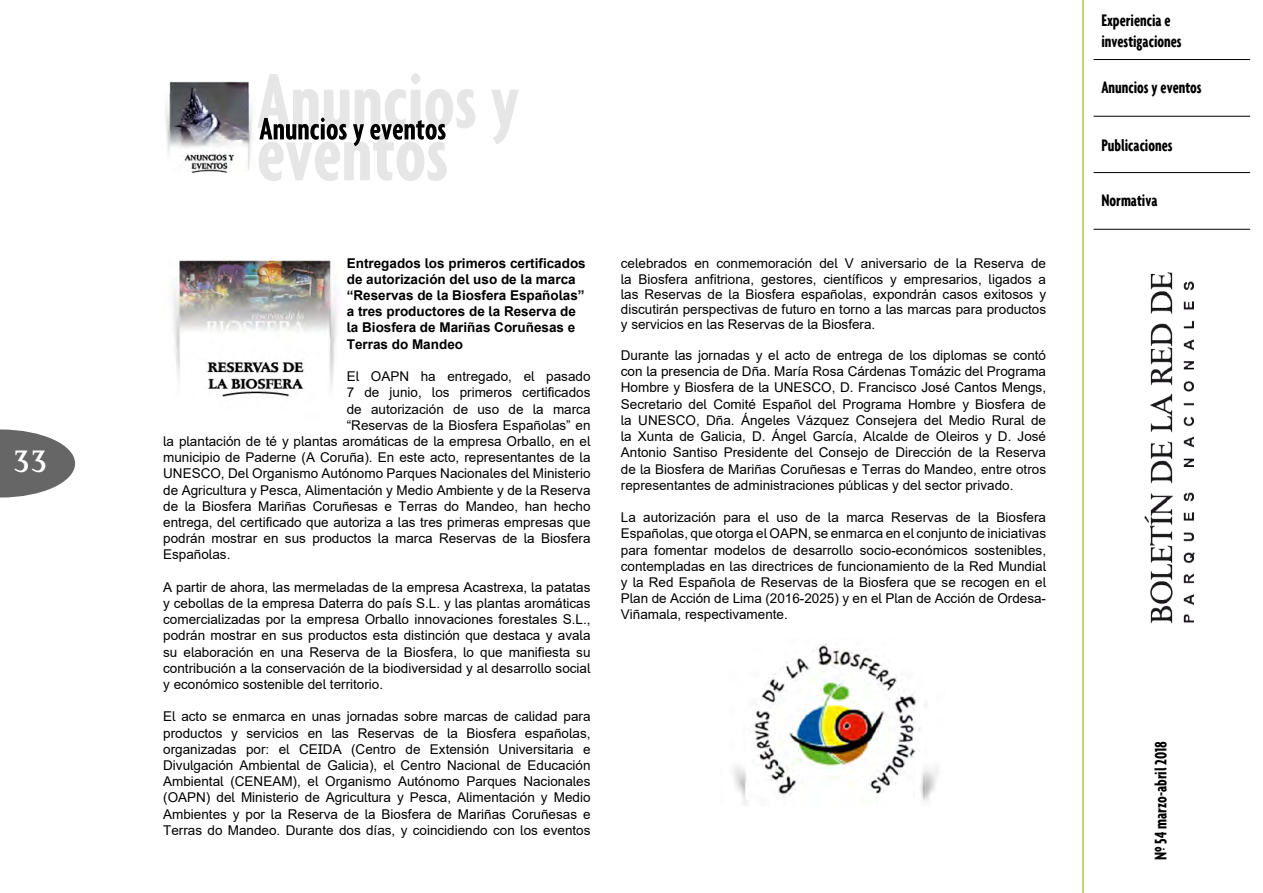
<style>
.page{position:relative;width:1263px;height:893px;background:#fff}
.page>*{position:absolute;margin:0;border:0;box-sizing:border-box;transform-origin:0 0}
.t1{font:30px "Palermo";color:#fff}
.t2{font:700 extra-condensed 18px/21.6px "Agenda";color:#000}
.t3{font:13.5px/16.2px "Arial";color:#000;text-align:justify}
.t4{font:700 13.5px/16.2px "Arial";color:#000}
</style>
<div class="page">
<svg style="left:0;top:429px;width:75px;height:68px"></svg>
<img style="left:1126px;top:115px;width:83px;height:509px">
<hr style="left:1082px;top:0;width:2px;height:893px;background:#b3c935">
<hr style="left:1093px;top:59px;width:157px;height:1px;background:#000">
<hr style="left:1093px;top:172px;width:157px;height:1px;background:#000">
<hr style="left:1093px;top:116px;width:157px;height:1px;background:#000">
<hr style="left:1093px;top:229px;width:157px;height:1px;background:#000">
<img style="left:171px;top:260px;width:166px;height:137px">
<svg style="left:257px;top:73px;width:262px;height:108px"></svg>
<img style="left:165px;top:81px;width:88px;height:92px">
<img style="left:733px;top:643px;width:205px;height:162px">
<h1 class="t1" style="left:13px;top:444px;width:36px">33</h1>
<p class="t4" style="left:347px;top:255px;width:240px">Entregados los primeros certificados de autorización del uso de la marca “Reservas de la Biosfera Españolas” a tres productores de la Reserva de la Biosfera de Mariñas Coruñesas e<br>Terras do Mandeo</p>
<p class="t3" style="left:347px;top:368px;width:245px">El OAPN ha entregado, el pasado</p>
<p class="t3" style="left:347px;top:384px;width:245px">7 de junio, los primeros certificados</p>
<p class="t3" style="left:347px;top:401px;width:245px">de autorización de uso de la marca</p>
<p class="t3" style="left:347px;top:417px;width:245px">“Reservas de la Biosfera Españolas” en</p>
<p class="t3" style="left:163px;top:433px;width:428px">la plantación de té y plantas aromáticas de la empresa Orballo, en el</p>
<p class="t3" style="left:163px;top:449px;width:429px">municipio de Paderne (A Coruña). En este acto, representantes de la</p>
<p class="t3" style="left:163px;top:465px;width:429px">UNESCO, Del Organismo Autónomo Parques Nacionales del Ministerio</p>
<p class="t3" style="left:163px;top:482px;width:429px">de Agricultura y Pesca, Alimentación y Medio Ambiente y de la Reserva</p>
<p class="t3" style="left:163px;top:498px;width:429px">de la Biosfera Mariñas Coruñesas e Terras do Mandeo, han hecho</p>
<p class="t3" style="left:163px;top:514px;width:429px">entrega, del certificado que autoriza a las tres primeras empresas que</p>
<p class="t3" style="left:163px;top:530px;width:429px">podrán mostrar en sus productos la marca Reservas de la Biosfera</p>
<p class="t3" style="left:163px;top:546px;width:69px">Españolas.</p>
<p class="t3" style="left:163px;top:579px;width:429px">A partir de ahora, las mermeladas de la empresa Acastrexa, la patatas y cebollas de la empresa Daterra do país S.L. y las plantas aromáticas comercializadas por la empresa Orballo innovaciones forestales S.L., podrán mostrar en sus productos esta distinción que destaca y avala su elaboración en una Reserva de la Biosfera, lo que manifiesta su contribución a la conservación de la biodiversidad y al desarrollo social y económico sostenible del territorio.</p>
<p class="t3" style="left:163px;top:708px;width:429px">El acto se enmarca en unas jornadas sobre marcas de calidad para productos y servicios en las Reservas de la Biosfera españolas, organizadas por: el CEIDA (Centro de Extensión Universitaria e Divulgación Ambiental de Galicia), el Centro Nacional de Educación Ambiental (CENEAM), el Organismo Autónomo Parques Nacionales (OAPN) del Ministerio de Agricultura y Pesca, Alimentación y Medio Ambientes y por la Reserva de la Biosfera de Mariñas Coruñesas e Terras do Mandeo. Durante dos días, y coincidiendo con los eventos</p>
<p class="t3" style="left:621px;top:255px;width:427px;line-height:15.3px">celebrados en conmemoración del V aniversario de la Reserva de la Biosfera anfitriona, gestores, científicos y empresarios, ligados a las Reservas de la Biosfera españolas, expondrán casos exitosos y discutirán perspectivas de futuro en torno a las marcas para productos y servicios en las Reservas de la Biosfera.</p>
<p class="t3" style="left:621px;top:347px;width:427px">Durante las jornadas y el acto de entrega de los diplomas se contó con la presencia de Dña. María Rosa Cárdenas Tomázic del Programa Hombre y Biosfera de la UNESCO, D. Francisco José Cantos Mengs, Secretario del Comité Español del Programa Hombre y Biosfera de la UNESCO, Dña. Ángeles Vázquez Consejera del Medio Rural de la Xunta de Galicia, D. Ángel García, Alcalde de Oleiros y D. José Antonio Santiso Presidente del Consejo de Dirección de la Reserva de la Biosfera de Mariñas Coruñesas e Terras do Mandeo, entre otros representantes de administraciones públicas y del sector privado.</p>
<p class="t3" style="left:621px;top:509px;width:427px">La autorización para el uso de la marca Reservas de la Biosfera Españolas, que otorga el OAPN, se enmarca en el conjunto de iniciativas para fomentar modelos de desarrollo socio-económicos sostenibles, contempladas en las directrices de funcionamiento de la Red Mundial y la Red Española de Reservas de la Biosfera que se recogen en el Plan de Acción de Lima (2016-2025) y en el Plan de Acción de Ordesa-Viñamala, respectivamente.</p>
<h2 class="t2" style="left:1101px;top:9px;width:82px">Experiencia e investigaciones</h2>
<h2 class="t2" style="left:1101px;top:76px;width:102px">Anuncios y eventos</h2>
<h2 class="t2" style="left:1101px;top:134px;width:73px">Publicaciones</h2>
<h2 class="t2" style="left:1101px;top:189px;width:58px">Normativa</h2>
<h2 class="t2" style="left:1149px;top:860px;width:121px;rotate:-90deg">Nº 54 marzo-abril 2018</h2>
</div>
